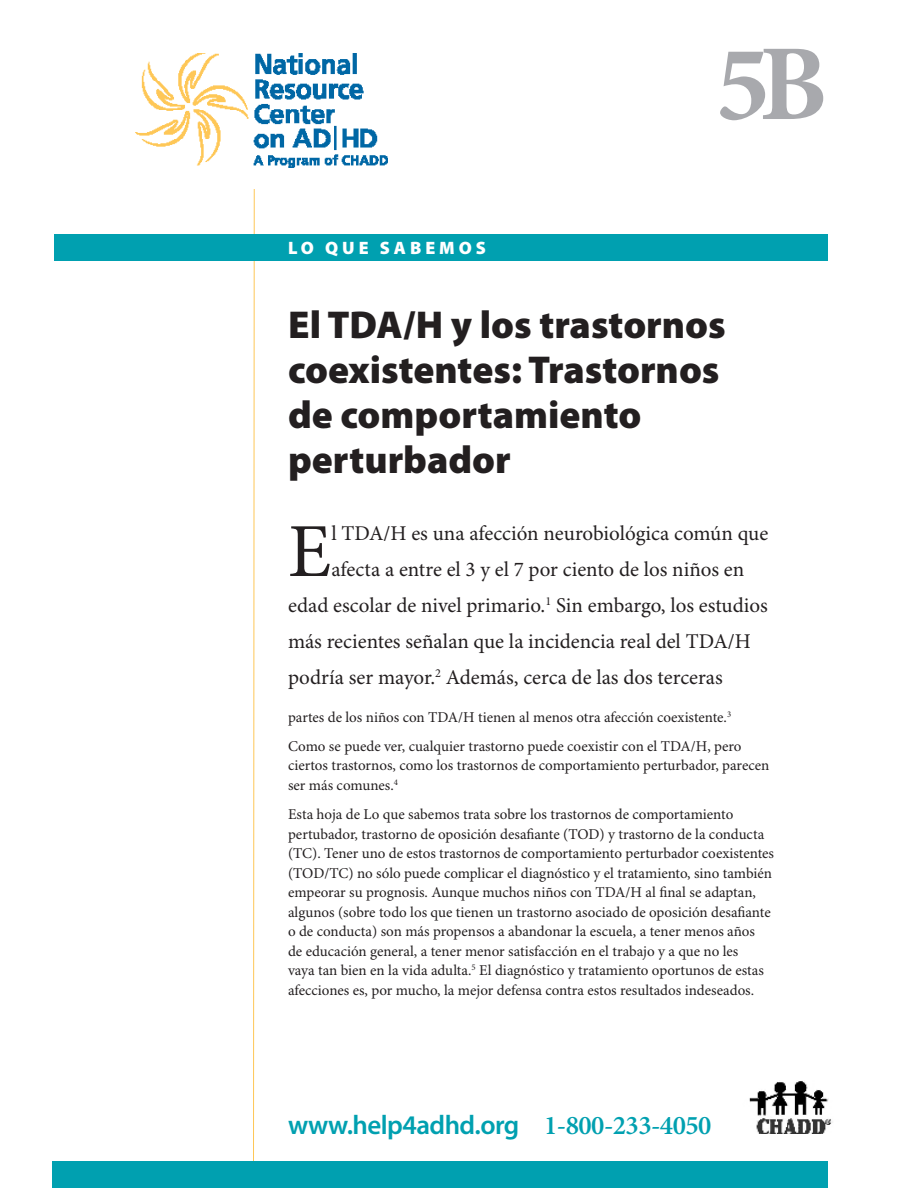
<style>
.page{position:relative;width:918px;height:1188px;background:#fff}
.page>*{position:absolute;margin:0;border:0;box-sizing:border-box;transform-origin:0 0}
.t1{font:700 108px "Minion Pro";color:#a8a9ad}
.LQS_Intro_paragraph{font:76.35px "Minion Pro";color:#231f20}
.lQS_main_head{font:900 39px/45px "Myriad Pro";color:#231f20}
.t2{font:600 27px "Myriad Pro";letter-spacing:-.02em;color:#00a0b0}
.LQS_Intro_paragraph-2{font:21px "Minion Pro";color:#231f20}
.t3{font:900 18px "Myriad Pro";letter-spacing:.22em;color:#fff}
.LQS_main_text{font:15px/19.5px "Minion Pro";color:#231f20}
.s1{font-family:"Minion Pro"}
</style>
<div class="page">
<svg style="left:253px;top:189px;width:2px;height:972px;background:#fee2aa"></svg>
<div style="left:53px;top:1161px;width:775px;height:27px;background:#00a0b0"></div>
<img style="left:135px;top:53px;width:253px;height:115px">
<img style="left:749px;top:1081px;width:84px;height:53px">
<div style="left:54px;top:234px;width:774px;height:27px;background:#00a0b0"></div>
<p class="t3" style="left:288px;top:236px;width:199px">lo quE sabemos</p>
<p class="t1" style="left:716px;top:20px;width:113px">5B</p>
<p class="lQS_main_head" style="left:288px;top:300px;width:439px">El TDA/H y los trastornos coexistentes: Trastornos de comportamiento perturbador</p>
<p class="LQS_Intro_paragraph" style="left:288px;top:506px;width:45px">E</p>
<p class="LQS_Intro_paragraph-2" style="left:331px;top:521px;width:438px">l TDA/H es una afección neurobiológica común que</p>
<p class="LQS_Intro_paragraph-2" style="left:331px;top:557px;width:414px">afecta a entre el 3 y el 7 por ciento de los niños en</p>
<p class="LQS_Intro_paragraph-2" style="left:288px;top:593px;width:481px">edad escolar de nivel primario.<sup>1</sup> Sin embargo, los estudios</p>
<p class="LQS_Intro_paragraph-2" style="left:288px;top:629px;width:464px">más recientes señalan que la incidencia real del TDA/H</p>
<p class="LQS_Intro_paragraph-2" style="left:288px;top:665px;width:436px">podría ser mayor.<sup>2</sup> Además, cerca de las dos terceras</p>
<p class="LQS_main_text" style="left:288px;top:708px;width:445px">partes de los niños con TDA/H tienen al menos otra afección coexistente.<sup>3</sup></p>
<p class="LQS_main_text" style="left:288px;top:737px;width:483px">Como se puede ver, cualquier trastorno puede coexistir con el TDA/H, pero ciertos trastornos, como los trastornos de comportamiento perturbador, parecen ser más comunes.<sup>4</sup></p>
<p class="LQS_main_text" style="left:288px;top:805px;width:488px">Esta hoja de Lo que sabemos trata sobre los trastornos de comportamiento pertubador, trastorno de oposición desafiante (TOD) y trastorno de la conducta (TC). Tener uno de estos trastornos de comportamiento perturbador coexistentes (TOD/TC) no sólo puede complicar el diagnóstico y el tratamiento, sino también empeorar su prognosis. Aunque muchos niños con TDA/H al final se adaptan, algunos (sobre todo los que tienen un trastorno asociado de oposición desafiante o de conducta) son más propensos a abandonar la escuela, a tener menos años<br>de educación general, a tener menor satisfacción en el trabajo y a que no les<br>vaya tan bien en la vida adulta.<sup>5</sup> El diagnóstico y tratamiento oportunos de estas afecciones es, por mucho, la mejor defensa contra estos resultados indeseados.</p>
<p class="t2" style="left:288px;top:1108px;width:425px">www.help4adhd.org <span class="s1">1-800-233-4050</span></p>
</div>
